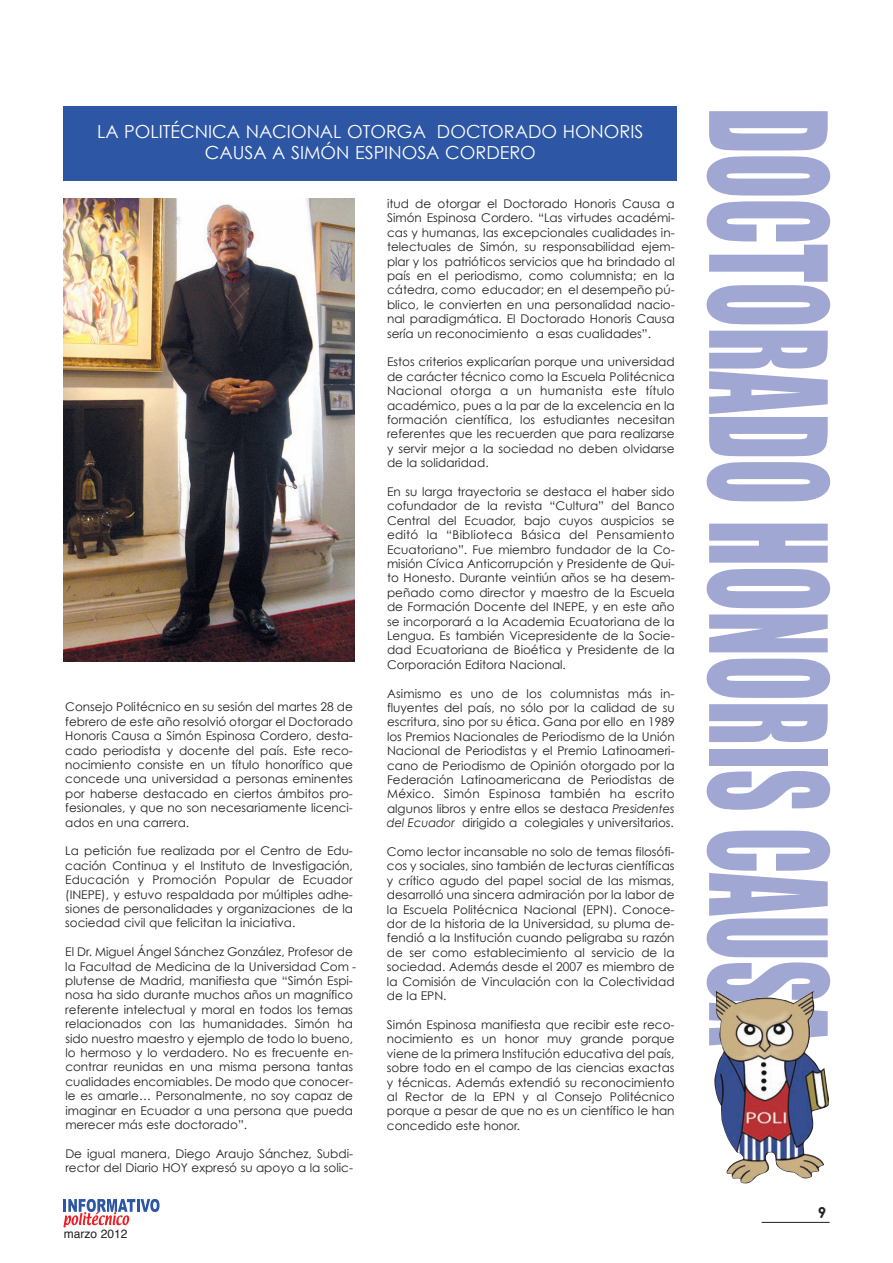
<style>
.page{position:relative;width:893px;height:1263px;background:#fff}
.page>*{position:absolute;margin:0;border:0;box-sizing:border-box;transform-origin:0 0}
.t1{font:150px "Impact";color:#a1a7d3;scale:.55 1}
.t2{font:18px/21.6px "Century Gothic";color:#fff;text-align:center}
.t3{font:700 15px "Century Gothic";color:#231f20}
.t4{font:12px/14.4px "Century Gothic";color:#231f20;text-align:justify}
.t5{font:12px "Helvetica";color:#231f20}
.s1{font-style:italic}
</style>
<div class="page">
<svg style="left:64px;top:1199px;width:96px;height:28px"></svg>
<hr style="left:762px;top:1222px;width:68px;height:1px;background:#231f20">
<div style="left:64px;top:106px;width:613px;height:75px;background:#2d56a5"></div>
<img style="left:64px;top:199px;width:290px;height:462px">
<img style="left:715px;top:990px;width:113px;height:193px">
<h2 class="t2" style="left:97px;top:120px;width:548px">LA POLITÉCNICA NACIONAL OTORGA DOCTORADO HONORIS<br>CAUSA A SIMÓN ESPINOSA CORDERO</h2>
<h1 class="t1" style="left:860px;top:108px;width:1707px;rotate:90deg">DOCTORADO HONORIS CAUSA</h1>
<p class="t4" style="left:387px;top:196px;width:289px">itud de otorgar el Doctorado Honoris Causa a Simón Espinosa Cordero. “Las virtudes académi&shy;cas y humanas, las excepcionales cualidades in - te lectuales de Simón, su responsabilidad ejem&shy;plar y los pa trióticos servicios que ha brindado al país en el periodismo, como columnista; en la cátedra, como educador; en el desempe ño pú - blico, le convierten en una personalidad na cio - nal paradigmática. El Doctorado Ho noris Causa sería un reconocimiento a esas cualidades”.</p>
<p class="t4" style="left:387px;top:354px;width:289px">Estos criterios explicarían porque una universidad de carácter técnico como la Escuela Politécnica Nacional otorga a un humanista este título académico, pues a la par de la excelencia en la formación científica, los es tudiantes necesitan referentes que les recuerden que para realizarse y servir mejor a la sociedad no deben olvidarse de la soli daridad.</p>
<p class="t4" style="left:387px;top:484px;width:289px">En su larga trayectoria se destaca el haber sido cofundador de la revista “Cultura” del Banco Cen tral del Ecuador, bajo cuyos auspicios se editó la “Biblioteca Básica del Pensamiento Ecua toriano”. Fue miembro fundador de la Co - misión Cívica Antico rrup ción y Presidente de Qui - to Honesto. Du ran te veintiún años se ha desem&shy;peñado como director y maestro de la Escuela de For mación Docente del INEPE, y en este año se incorporará a la Academia Ecua toriana de la Lengua. Es también Vice presidente de la Socie - dad Ecuatoriana de Bioética y Presi dente de la Corporación Editora Nacional.</p>
<p class="t4" style="left:387px;top:686px;width:289px">Asimismo es uno de los columnistas más in - fluyentes del país, no sólo por la calidad de su escritura, sino por su ética. Gana por ello en 1989 los Premios Nacionales de Perio dismo de la Unión Nacional de Periodistas y el Premio Latinoa me ri - cano de Periodismo de Opinión otorgado por la Federación Latinoamericana de Periodistas de México. Simón Espinosa también ha escrito algunos libros y entre ellos se destaca <span class="s1">Presiden tes del Ecuador</span> dirigido a colegiales y universitarios.</p>
<p class="t4" style="left:387px;top:844px;width:289px">Como lector incansable no solo de temas filosófi&shy;cos y sociales, sino también de lecturas científicas y crítico agudo del papel so cial de las mismas, desarrolló una sincera admiración por la labor de la Escuela Poli técnica Nacional (EPN). Conoce - dor de la historia de la Uni versidad, su pluma de - fen dió a la Institución cuando peligraba su razón de ser como establecimiento al servicio de la sociedad. Además desde el 2007 es miembro de la Comisión de Vinculación con la Colec tividad de la EPN.</p>
<p class="t4" style="left:387px;top:1017px;width:289px">Simón Espinosa manifiesta que recibir este reco - no cimiento es un honor muy grande porque viene de la primera Institución educativa del país, sobre todo en el campo de las ciencias exactas y técnicas. Además exten dió su reconocimiento al Rector de la EPN y al Consejo Politécnico porque a pesar de que no es un científico le han concedido este honor.</p>
<p class="t4" style="left:65px;top:699px;width:289px">Consejo Politécnico en su sesión del martes 28 de febrero de este año resolvió otorgar el Doctorado Honoris Causa a Simón Espinosa Cordero, desta&shy;cado periodista y docente del país. Este reco - nocimiento consiste en un título honorífico que concede una universidad a personas eminentes por haberse destacado en ciertos ámbitos pro - fesiona les, y que no son necesariamente licenci&shy;ados en una carrera.</p>
<p class="t4" style="left:65px;top:843px;width:289px">La petición fue realizada por el Centro de Edu - cación Continua y el Instituto de Inves tigación, Edu cación y Promoción Popular de Ecuador (INEPE), y estuvo respaldada por múltiples adhe&shy;siones de personalidades y organizaciones de la sociedad civil que felicitan la iniciativa.</p>
<p class="t4" style="left:65px;top:944px;width:292px;text-align:left">El Dr. Miguel Ángel Sánchez González, Pro fesor de la Facultad de Medicina de la Universidad Com - plutense de Madrid, manifiesta que “Simón Espi - nosa ha sido durante muchos años un magnífico referente in telectual y moral en todos los te mas relacionados con las humanidades. Simón ha sido nuestro maestro y ejemplo de todo lo bueno, lo hermoso y lo verdadero. No es frecuen te en - contrar reunidas en una misma persona tantas cualidades encomiables. De modo que conocer&shy;le es amarle… Personalmente, no soy capaz de imaginar en Ecuador a una persona que pueda merecer más este doctorado”.</p>
<p class="t4" style="left:65px;top:1146px;width:289px">De igual manera, Diego Araujo Sánchez, Subdi - rector del Diario HOY expresó su apo yo a la solic-</p>
<p class="t5" style="left:64px;top:1228px;width:65px">marzo 2012</p>
<p class="t3" style="left:818px;top:1203px;width:10px">9</p>
</div>
